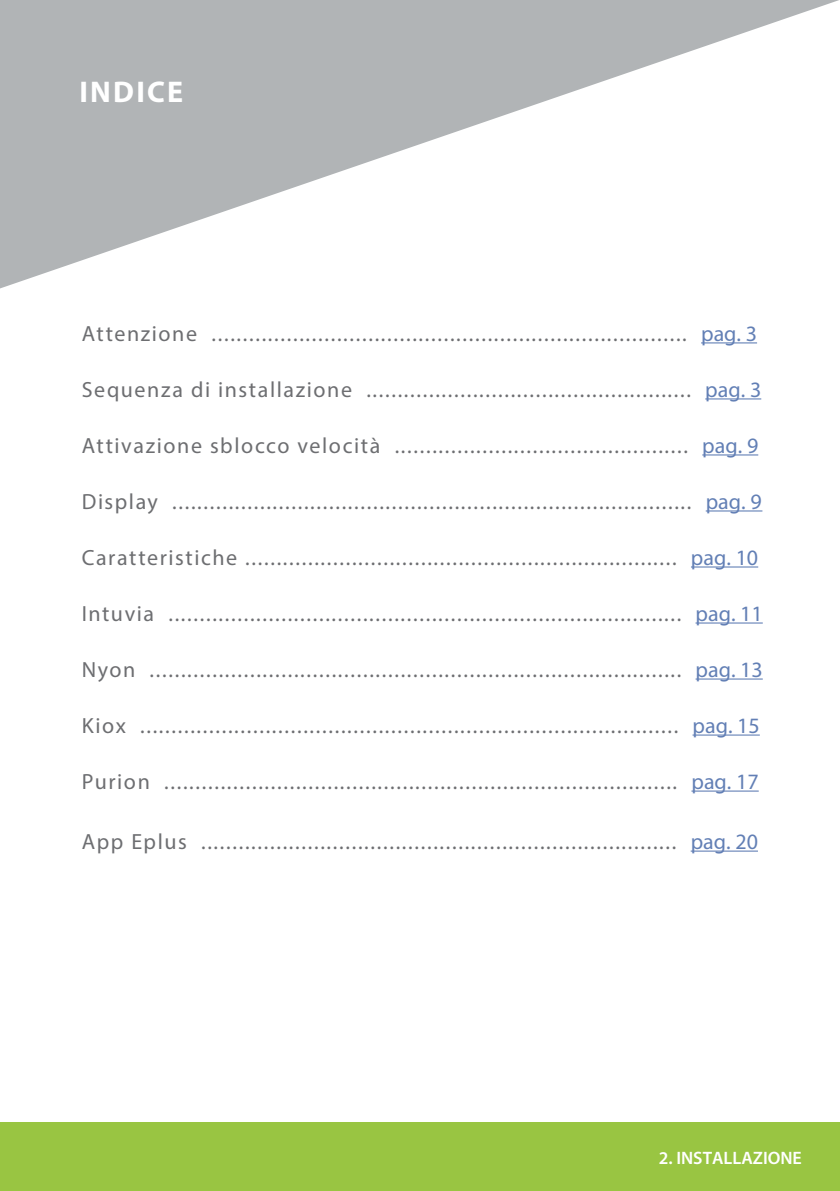
<style>
.page{position:relative;width:840px;height:1191px;background:#fff}
.page>*{position:absolute;margin:0;border:0;box-sizing:border-box;transform-origin:0 0}
.t1{font:700 30px "Myriad Pro";letter-spacing:.075em;color:#fff}
.t2{font:22px "Myriad Pro";letter-spacing:.07em;color:#6d6e71}
.t3{font:22px "Myriad Pro";letter-spacing:.03em;color:#6d6e71}
.t4{font:600 18px "Myriad Pro";color:#fff}
.s1{color:#627fb5}
</style>
<div class="page">
<div style="left:0;top:1122px;width:839px;height:69px;background:#99c542"></div>
<svg style="left:0;top:0;width:839px;height:289px"></svg>
<hr style="left:700px;top:342px;width:56px;height:1px;background:#627fb5">
<hr style="left:705px;top:398px;width:55px;height:1px;background:#627fb5">
<hr style="left:702px;top:454px;width:55px;height:1px;background:#627fb5">
<hr style="left:705px;top:510px;width:57px;height:1px;background:#627fb5">
<hr style="left:690px;top:566px;width:67px;height:1px;background:#627fb5">
<hr style="left:695px;top:622px;width:67px;height:1px;background:#627fb5">
<hr style="left:695px;top:678px;width:67px;height:1px;background:#627fb5">
<hr style="left:692px;top:734px;width:67px;height:1px;background:#627fb5">
<hr style="left:691px;top:790px;width:67px;height:1px;background:#627fb5">
<hr style="left:690px;top:850px;width:67px;height:1px;background:#627fb5">
<h1 class="t1" style="left:79px;top:72px;width:105px">INDICE</h1>
<p class="t2" style="left:82px;top:320px;width:676px">Attenzione ............................................................................ <span class="s1">pag. 3</span></p>
<p class="t2" style="left:82px;top:376px;width:680px">Sequenza di installazione .................................................... <span class="s1">pag. 3</span></p>
<p class="t2" style="left:82px;top:432px;width:677px">Attivazione sblocco velocità ............................................... <span class="s1">pag. 9</span></p>
<p class="t2" style="left:82px;top:488px;width:681px">Display ................................................................................... <span class="s1">pag. 9</span></p>
<p class="t2" style="left:82px;top:544px;width:677px">Caratteristiche ..................................................................... <span class="s1">pag. 10</span></p>
<p class="t2" style="left:82px;top:600px;width:682px">Intuvia .................................................................................. <span class="s1">pag. 11</span></p>
<p class="t3" style="left:82px;top:656px;width:682px">Nyon ..................................................................................... <span class="s1">pag. 13</span></p>
<p class="t3" style="left:82px;top:712px;width:679px">Kiox ...................................................................................... <span class="s1">pag. 15</span></p>
<p class="t2" style="left:82px;top:768px;width:678px">Purion .................................................................................. <span class="s1">pag. 17</span></p>
<p class="t2" style="left:82px;top:828px;width:677px">App Eplus ............................................................................ <span class="s1">pag. 20</span></p>
<p class="t4" style="left:658px;top:1146px;width:145px">2. INSTALLAZIONE</p>
</div>
